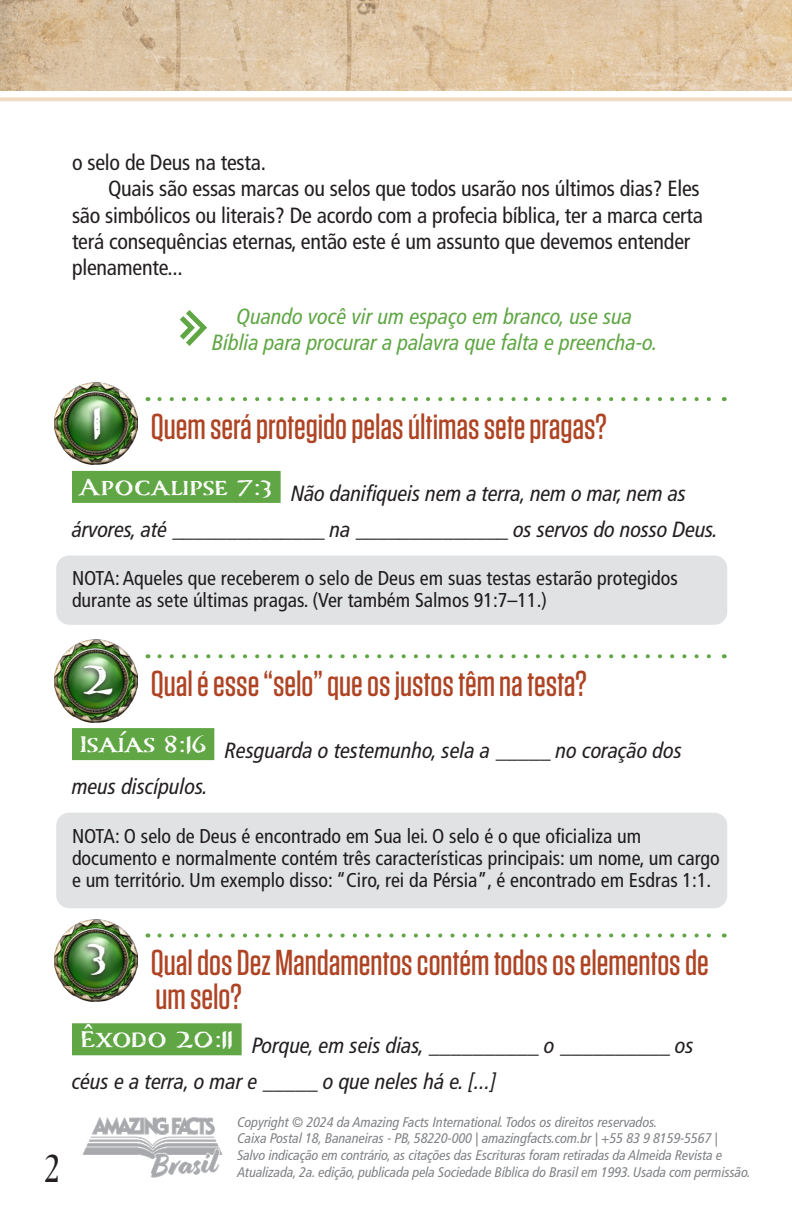
<style>
.page{position:relative;width:792px;height:1224px;background:#fff}
.page>*{position:absolute;margin:0;border:0;box-sizing:border-box;transform-origin:0 0}
.Compass_Numbers{font:700 50px "Carta Marina";color:#fff}
.t1{font:40px "Desire Pro";color:#231f20}
.Questions_1{font:500 36px/34px "Tungsten";color:#ae4424}
.Scripture_with_blanks{font:italic condensed 22px/36px "Frutiger LT Pro";color:#231f20}
.Main_Copy{font:condensed 22px/26.4px "Frutiger LT Pro";letter-spacing:-.01em;color:#231f20}
.Instructions{font:italic condensed 22px/26.4px "Frutiger LT Pro";color:#60a644;text-align:center}
.NOTE{font:condensed 20px/22px "Frutiger LT Pro";color:#231f20}
.t2{font:italic condensed 14px/16.8px "Frutiger LT Pro";letter-spacing:-.005em;color:#808285}
</style>
<div class="page">
<img style="left:0;top:0;width:792px;height:91px">
<svg style="left:0;top:97px;width:792px;height:4px;background:#f0dfc7"></svg>
<div style="left:72px;top:471px;width:209px;height:32px;background:#60a644"></div>
<div style="left:72px;top:728px;width:142px;height:32px;background:#60a644"></div>
<div style="left:72px;top:1023px;width:170px;height:32px;background:#60a644"></div>
<img style="left:54px;top:383px;width:83px;height:82px">
<div style="left:87px;top:404px;width:19px;height:43px;background:#231f20;opacity:.75"></div>
<img style="left:54px;top:640px;width:83px;height:82px">
<div style="left:77px;top:662px;width:40px;height:40px;background:#231f20;opacity:.75"></div>
<img style="left:54px;top:919px;width:83px;height:82px">
<div style="left:81px;top:940px;width:29px;height:43px;background:#231f20;opacity:.75"></div>
<svg style="left:180px;top:310px;width:27px;height:36px"></svg>
<svg style="left:159px;top:397px;width:552px;height:4px"></svg>
<div style="left:56px;top:555px;width:671px;height:70px;background:#e1e2e4;border-radius:13px"></div>
<svg style="left:159px;top:654px;width:552px;height:4px"></svg>
<div style="left:56px;top:813px;width:671px;height:95px;background:#e1e2e4;border-radius:13px"></div>
<svg style="left:159px;top:934px;width:552px;height:4px"></svg>
<img style="left:82px;top:1117px;width:141px;height:61px">
<p class="Main_Copy" style="left:72px;top:149px;width:196px">o selo de Deus na testa.</p>
<p class="Main_Copy" style="left:72px;top:175px;width:633px;text-indent:36px">Quais são essas marcas ou selos que todos usarão nos últimos dias? Eles são simbólicos ou literais? De acordo com a profecia bíblica, ter a marca certa terá consequências eternas, então este é um assunto que devemos entender plenamente...</p>
<p class="Instructions" style="left:212px;top:303px;width:447px">Quando você vir um espaço em branco, use sua<br>Bíblia para procurar a palavra que falta e preencha-o.</p>
<p class="Compass_Numbers" style="left:93px;top:392px;width:12px">1</p>
<p class="Questions_1" style="left:151px;top:410px;width:457px">Quem será protegido pelas últimas sete pragas?</p>
<p class="Scripture_with_blanks" style="left:72px;top:475px;width:648px"><sup>Apocalipse</sup> <sup>7:3</sup> Não danifiqueis nem a terra, nem o mar, nem as árvores, até ______________ na ______________ os servos do nosso Deus.</p>
<p class="NOTE" style="left:72px;top:568px;width:607px">NOTA: Aqueles que receberem o selo de Deus em suas testas estarão protegidos durante as sete últimas pragas. (Ver também Salmos 91:7–11.)</p>
<p class="Compass_Numbers" style="left:82px;top:649px;width:33px">2</p>
<p class="Questions_1" style="left:151px;top:667px;width:438px">Qual é esse “selo” que os justos têm na testa?</p>
<p class="Scripture_with_blanks" style="left:72px;top:733px;width:612px;text-indent:8px"><sup>Isaías</sup> <sup>8:16</sup> Resguarda o testemunho, sela a _____ no coração dos meus discípulos.</p>
<p class="NOTE" style="left:72px;top:825px;width:649px">NOTA: O selo de Deus é encontrado em Sua lei. O selo é o que oficializa um documento e normalmente contém três características principais: um nome, um cargo e um território. Um exemplo disso: “Ciro, rei da Pérsia”, é encontrado em Esdras 1:1.</p>
<h2 class="t1" style="left:45px;top:1145px;width:15px">2</h2>
<p class="Compass_Numbers" style="left:87px;top:927px;width:22px">3</p>
<p class="Questions_1" style="left:151px;top:946px;width:559px">Qual dos Dez Mandamentos contém todos os elementos de um selo?</p>
<p class="Scripture_with_blanks" style="left:72px;top:1028px;width:624px;text-indent:8px"><sup>Êxodo</sup> <sup>20:11</sup> Porque, em seis dias, __________ o __________ os céus e a terra, o mar e _____ o que neles há e. [...]</p>
<p class="t2" style="left:237px;top:1113px;width:515px">Copyright © 2024 da Amazing Facts International. Todos os direitos reservados.<br>Caixa Postal 18, Bananeiras - PB, 58220-000 | amazingfacts.com.br | +55 83 9 8159-5567 |<br>Salvo indicação em contrário, as citações das Escrituras foram retiradas da Almeida Revista e Atualizada, 2a. edição, publicada pela Sociedade Bíblica do Brasil em 1993. Usada com permissão.</p>
</div>
